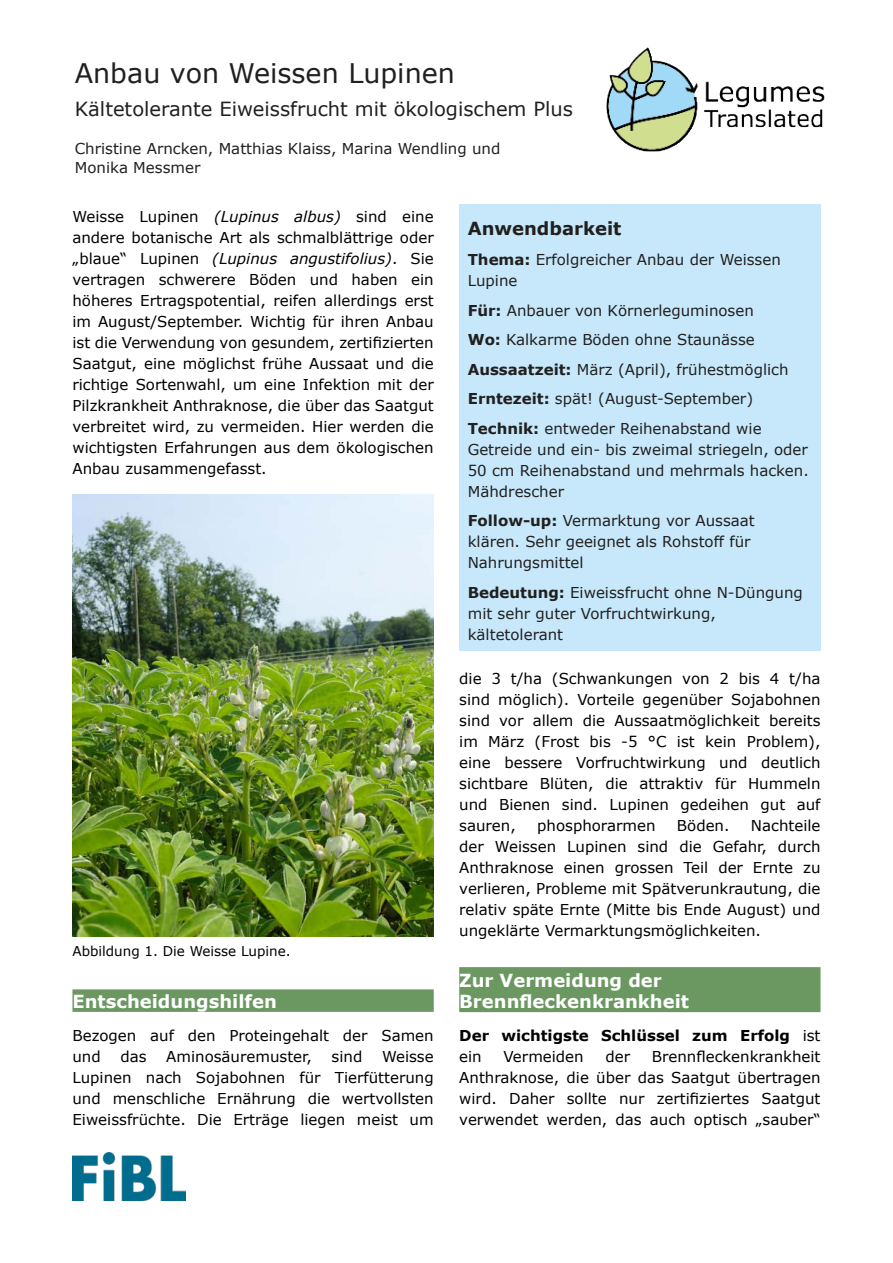
<style>
.page{position:relative;width:893px;height:1263px;background:#fff}
.page>*{position:absolute;margin:0;border:0;box-sizing:border-box;transform-origin:0 0}
.t1{font:27px "Verdana";color:#221f1f}
.t2{font:19.5px "Verdana";color:#221f1f}
.t3{font:700 18px/21px "Verdana";color:#fff}
.t4{font:700 18px "Verdana";color:#221f1f}
.t5{font:15px/21px "Verdana";color:#000;text-align:justify}
.t6{font:15px/21px "Verdana";color:#221f1f}
.t7{font:700 15px/21px "Verdana";color:#000}
.t8{font:13.5px "Verdana";color:#000}
.s1{font-style:italic}
.s2{font-weight:700}
.s3{font-weight:400}
</style>
<div class="page">
<img style="left:72px;top:1153px;width:114px;height:47px">
<div style="left:459px;top:204px;width:361px;height:447px;background:#c6e8fa"></div>
<div style="left:72px;top:989px;width:362px;height:23px;background:#6a9860"></div>
<div style="left:459px;top:967px;width:361px;height:45px;background:#6a9860"></div>
<img style="left:606px;top:47px;width:219px;height:105px">
<img style="left:72px;top:495px;width:362px;height:442px">
<h1 class="t1" style="left:75px;top:61px;width:382px">Anbau von Weissen Lupinen</h1>
<h2 class="t2" style="left:75px;top:100px;width:500px">Kältetolerante Eiweissfrucht mit ökologischem Plus</h2>
<p class="t6" style="left:75px;top:139px;width:427px;line-height:19.5px">Christine Arncken, Matthias Klaiss, Marina Wendling und<br>Monika Messmer</p>
<p class="t5" style="left:72px;top:207px;width:363px">Weisse Lupinen <span class="s1">(Lupinus albus)</span> sind eine andere botanische Art als schmalblättrige oder „blaue“ Lupinen <span class="s1">(Lupinus angustifolius)</span>. Sie vertragen schwerere Böden und haben ein höheres Ertragspotential, reifen allerdings erst im August/September. Wichtig für ihren Anbau ist die Verwendung von gesundem, zertifizierten Saatgut, eine möglichst frühe Aussaat und die richtige Sortenwahl, um eine Infektion mit der Pilzkrankheit Anthraknose, die über das Saatgut verbreitet wird, zu vermeiden. Hier werden die wichtigsten Erfahrungen aus dem ökologischen Anbau zusammengefasst.</p>
<p class="t8" style="left:72px;top:944px;width:220px">Abbildung 1. Die Weisse Lupine.</p>
<p class="t3" style="left:72px;top:992px;width:206px">Entscheidungshilfen</p>
<p class="t5" style="left:72px;top:1026px;width:363px">Bezogen auf den Proteingehalt der Samen und</p>
<p class="t5" style="left:120px;top:1047px;width:28px">das</p>
<p class="t5" style="left:166px;top:1047px;width:147px">Aminosäuremuster,</p>
<p class="t5" style="left:332px;top:1047px;width:32px">sind</p>
<p class="t5" style="left:72px;top:1047px;width:363px;text-indent:310px">Weisse Lupinen nach Sojabohnen für Tierfütterung und menschliche Ernährung die wertvollsten Eiweissfrüchte. Die Erträge liegen meist um</p>
<p class="t4" style="left:468px;top:217px;width:155px">Anwendbarkeit</p>
<p class="t6" style="left:468px;top:250px;width:315px"><span class="s2">Thema:</span> Erfolgreicher Anbau der Weissen<br>Lupine</p>
<p class="t6" style="left:468px;top:297px;width:322px;line-height:29.5px"><span class="s2">Für:</span> Anbauer von Körnerleguminosen <span class="s2">Wo:</span> Kalkarme Böden ohne Staunässe <span class="s2">Aussaatzeit:</span> März (April), frühestmöglich <span class="s2">Erntezeit:</span> spät! (August-September)<br><span class="s2">Technik:</span> entweder Reihenabstand wie</p>
<p class="t6" style="left:468px;top:440px;width:343px;text-align:justify">Getreide und ein- bis zweimal striegeln, oder 50 cm Reihenabstand und mehrmals hacken.<br>Mähdrescher</p>
<p class="t6" style="left:468px;top:511px;width:288px"><span class="s2">Follow-up:</span> Vermarktung vor Aussaat klären. Sehr geeignet als Rohstoff für<br>Nahrungsmittel</p>
<p class="t6" style="left:468px;top:583px;width:337px"><span class="s2">Bedeutung:</span> Eiweissfrucht ohne N-Düngung mit sehr guter Vorfruchtwirkung, kältetolerant</p>
<p class="t5" style="left:459px;top:669px;width:363px">die 3 t/ha (Schwankungen von 2 bis 4 t/ha sind möglich). Vorteile gegenüber Sojabohnen sind vor allem die Aussaatmöglichkeit bereits im März (Frost bis -5 °C ist kein Problem), eine bessere Vorfruchtwirkung und deutlich sichtbare Blüten, die attraktiv für Hummeln und Bienen sind. Lupinen gedeihen gut auf sauren,</p>
<p class="t5" style="left:459px;top:816px;width:363px;text-indent:292px">Nachteile der Weissen Lupinen sind die Gefahr, durch Anthraknose einen grossen Teil der Ernte zu verlieren, Probleme mit Spätverunkrautung, die relativ späte Ernte (Mitte bis Ende August) und ungeklärte Vermarktungsmöglichkeiten.</p>
<p class="t3" style="left:459px;top:971px;width:231px">Zur Vermeidung der<br>Brennfleckenkrankheit</p>
<p class="t7" style="left:459px;top:1026px;width:363px">Der wichtigste Schlüssel zum Erfolg <span class="s3">ist ein</span></p>
<p class="t5" style="left:537px;top:816px;width:120px">phosphorarmen</p>
<p class="t5" style="left:677px;top:816px;width:54px">Böden.</p>
<p class="t5" style="left:459px;top:1046px;width:363px;text-indent:192px">Brennfleckenkrankheit Anthraknose, die über das Saatgut übertragen wird. Daher sollte nur zertifiziertes Saatgut verwendet werden, das auch optisch „sauber“</p>
<p class="t5" style="left:503px;top:1046px;width:82px">Vermeiden</p>
<p class="t5" style="left:605px;top:1046px;width:26px">der</p>
</div>
